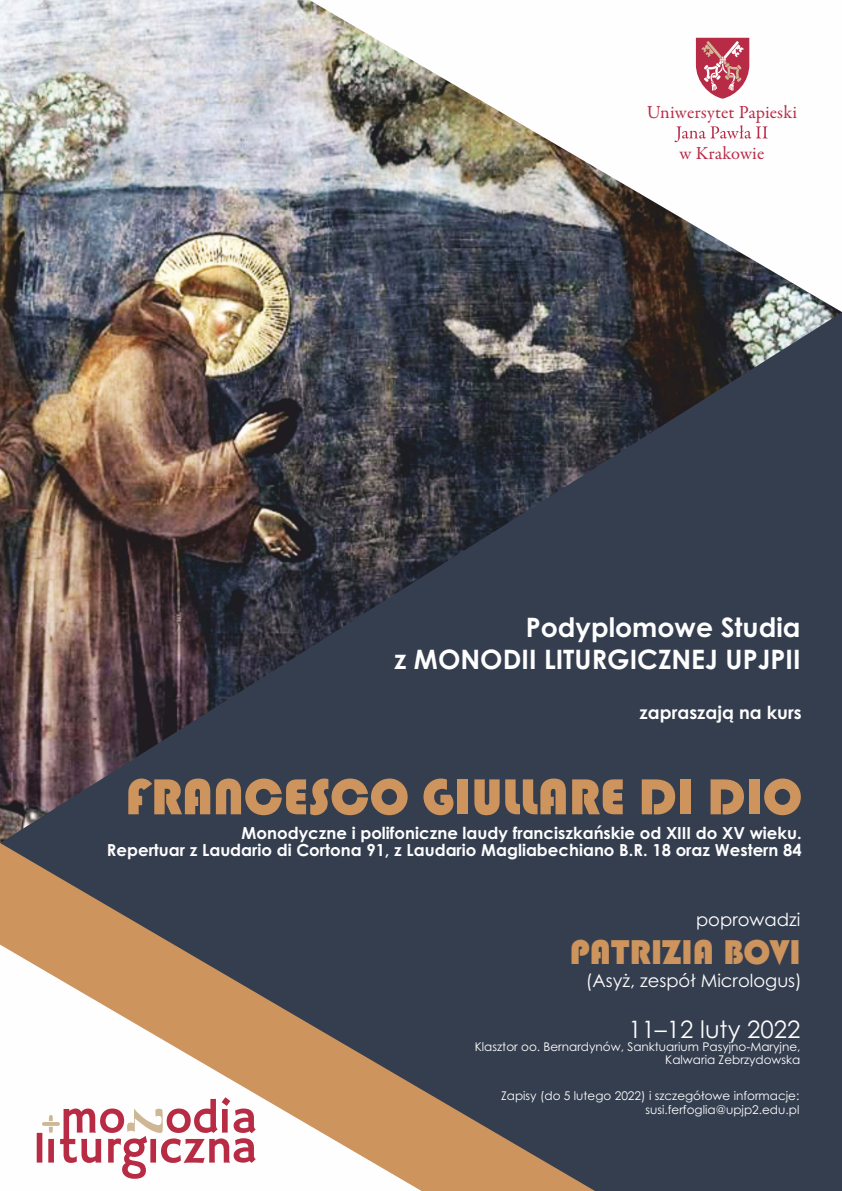
<style>
.page{position:relative;width:842px;height:1191px;background:#fff}
.page>*{position:absolute;margin:0;border:0;box-sizing:border-box;transform-origin:0 0}
.t1{font:52.3px "Bauhaus 93";color:#cd945d}
.t2{font:35.7px "Bauhaus 93";color:#cd945d}
.t3{font:700 26.8px/32.5px "Century Gothic";color:#fefefe;text-align:right}
.t4{font:24px "Century Gothic";color:#fefefe}
.t5{font:18.5px "Garamond Premr Pro";letter-spacing:.005em;color:#b82b46}
.t6{font:18px "Century Gothic";color:#fefefe}
.t7{font:700 18px "Century Gothic";color:#fefefe}
.t8{font:700 16.6px/17.7px "Century Gothic";color:#fefefe;text-align:right}
.t9{font:12px/13.3px "Century Gothic";color:#fefefe;text-align:right}
</style>
<div class="page">
<img style="left:0;top:0;width:306px;height:312px">
<img style="left:306px;top:0;width:536px;height:312px">
<img style="left:0;top:312px;width:842px;height:879px">
<svg style="left:0;top:842px;width:602px;height:349px;background:#4d4b51"></svg>
<svg style="left:0;top:944px;width:429px;height:247px"></svg>
<svg style="left:696px;top:38px;width:53px;height:61px"></svg>
<svg style="left:674px;top:125px;width:94px;height:17px"></svg>
<svg style="left:37px;top:1097px;width:219px;height:81px"></svg>
<h3 class="t5" style="left:647px;top:104px;width:152px">Uniwersytet Papieski</h3>
<h3 class="t5" style="left:680px;top:146px;width:86px">w Krakowie</h3>
<h3 class="t3" style="left:394px;top:613px;width:408px">Podyplomowe Studia<br>z MONODII LITURGICZNEJ UPJPII</h3>
<h3 class="t7" style="left:640px;top:705px;width:163px">zapraszają na kurs</h3>
<h1 class="t1" style="left:126px;top:767px;width:678px">FRANCESCO GIULLARE DI DIO</h1>
<h3 class="t8" style="left:107px;top:825px;width:696px">Monodyczne i polifoniczne laudy franciszkańskie od XIII do XV wieku.<br>Repertuar z Laudario di Cortona 91, z Laudario Magliabechiano B.R. 18 oraz Western 84</h3>
<h3 class="t6" style="left:696px;top:912px;width:106px">poprowadzi</h3>
<h2 class="t2" style="left:570px;top:932px;width:233px">PATRIZIA BOVI</h2>
<h3 class="t6" style="left:586px;top:973px;width:218px">(Asyż, zespół Micrologus)</h3>
<h3 class="t4" style="left:628px;top:1019px;width:174px">11–12 luty 2022</h3>
<p class="t9" style="left:475px;top:1041px;width:327px">Klasztor oo. Bernardynów, Sanktuarium Pasyjno-Maryjne,<br>Kalwaria Zebrzydowska</p>
<p class="t9" style="left:501px;top:1090px;width:300px">Zapisy (do 5 lutego 2022) i szczegółowe informacje: susi.ferfoglia@upjp2.edu.pl</p>
</div>
